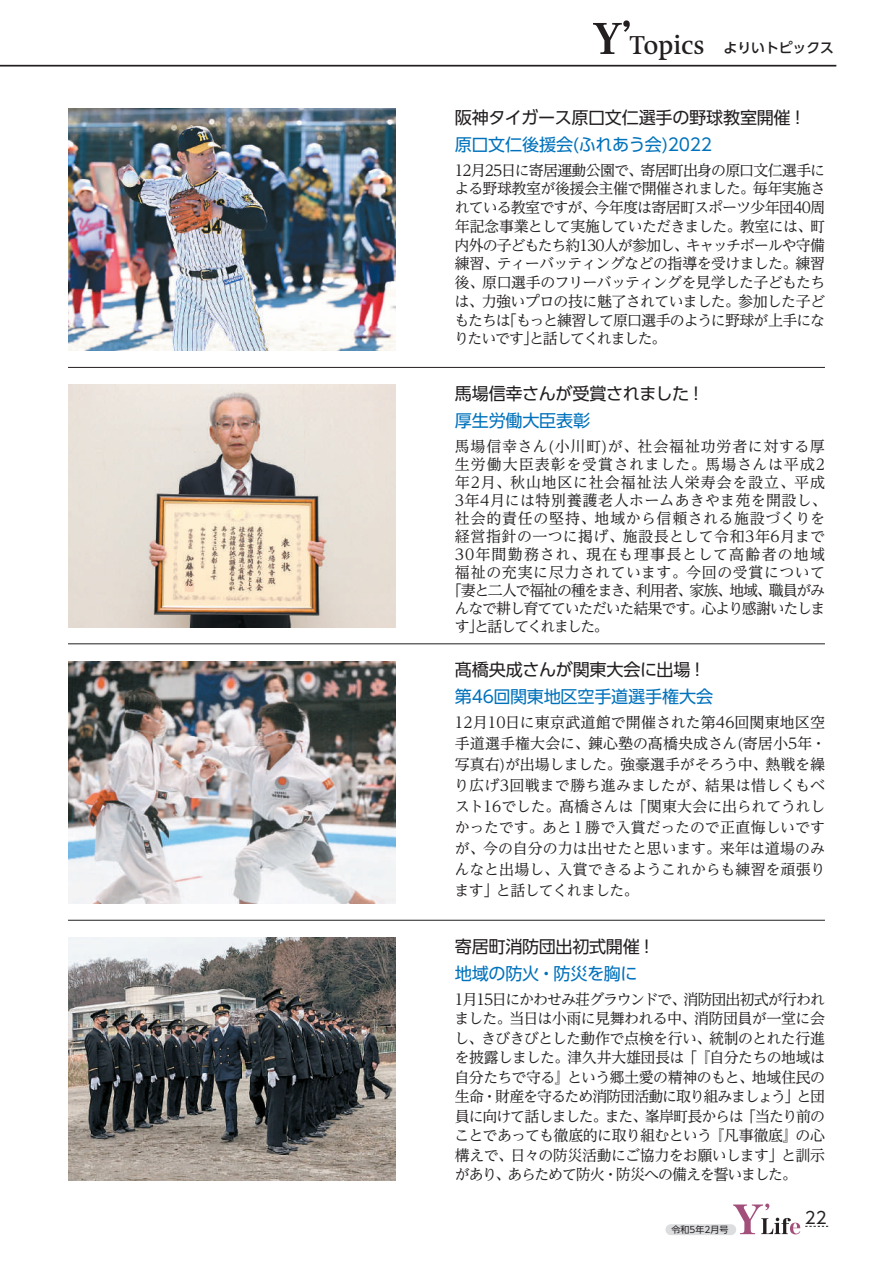
<style>
.page{position:relative;width:893px;height:1263px;background:#fff}
.page>*{position:absolute;margin:0;border:0;box-sizing:border-box;transform-origin:0 0}
.t1{font:17.1px "UD Shin Go Pro";letter-spacing:-.02em;color:#231f20}
.t2{font:17.1px "UD Shin Go Pro";letter-spacing:-.015em;color:#0072bc}
.t3{font:16.5px "UD Shin Go Pro";color:#231f20}
.t4{font:15px/19.5px "UD Reimin Pro";letter-spacing:.005em;color:#231f20;text-align:justify}
.t5{font:15px/18px "UD Reimin Pro";letter-spacing:.035em;color:#231f20}
.t6{font:500 13.8px "UD Shin Go Pro";color:#231f20}
.t7{font:9px "UD Shin Go Pro";color:#231f20}
.s1{font-family:"Hiragino UD Serif Std N W6";font-weight:400;font-size:24px}
</style>
<div class="page">
<hr style="left:0;top:65px;width:836px;height:2px;background:#231f20">
<div style="left:665px;top:1224px;width:71px;height:11px;background:#dcdddf;border-radius:5px"></div>
<svg style="left:733px;top:1203px;width:95px;height:31px"></svg>
<hr style="left:68px;top:643px;width:757px;height:1px;background:#231f20">
<hr style="left:68px;top:920px;width:757px;height:1px;background:#231f20">
<hr style="left:68px;top:367px;width:757px;height:1px;background:#231f20">
<img style="left:68px;top:661px;width:327px;height:243px">
<img style="left:68px;top:938px;width:327px;height:242px">
<img style="left:68px;top:108px;width:327px;height:243px">
<img style="left:68px;top:385px;width:327px;height:242px">
<svg style="left:593px;top:20px;width:37px;height:34px"></svg>
<p class="t6" style="left:629px;top:37px;width:206px"><span class="s1">Topics</span> よりいトピックス</p>
<p class="t1" style="left:455px;top:103px;width:353px">阪神タイガース原口文仁選手の野球教室開催！</p>
<p class="t2" style="left:455px;top:130px;width:259px">原口文仁後援会(ふれあう会)2022</p>
<p class="t4" style="left:454px;top:160px;width:373px;line-height:18.8px">12月25日に寄居運動公園で、寄居町出身の原口文仁選手による野球教室が後援会主催で開催されました。毎年実施されている教室ですが、今年度は寄居町スポーツ少年団40周年記念事業として実施していただきました。教室には、町内外の子どもたち約130人が参加し、キャッチボールや守備練習、ティーバッティングなどの指導を受けました。練習後、原口選手のフリーバッティングを見学した子どもたちは、力強いプロの技に魅了されていました。参加した子どもたちは｢もっと練習して原口選手のように野球が上手になりたいです｣と話してくれました。</p>
<p class="t1" style="left:455px;top:380px;width:251px">馬場信幸さんが受賞されました！</p>
<p class="t2" style="left:455px;top:407px;width:137px">厚生労働大臣表彰</p>
<p class="t5" style="left:455px;top:437px;width:374px">馬場信幸さん(小川町)が、社会福祉功労者に対する厚生労働大臣表彰を受賞されました。馬場さんは平成2年2月、秋山地区に社会福祉法人栄寿会を設立、平成<br>3年4月には特別養護老人ホームあきやま苑を開設し、社会的責任の堅持、地域から信頼される施設づくりを経営指針の一つに掲げ、施設長として令和3年6月まで<br>30年間勤務され、現在も理事長として高齢者の地域福祉の充実に尽力されています。今回の受賞について｢妻と二人で福祉の種をまき、利用者、家族、地域、職員がみんなで耕し育てていただいた結果です。心より感謝いたします｣と話してくれました。</p>
<p class="t1" style="left:455px;top:656px;width:253px">髙橋央成さんが関東大会に出場！</p>
<p class="t2" style="left:455px;top:683px;width:260px">第46回関東地区空手道選手権大会</p>
<p class="t4" style="left:454px;top:712px;width:373px;line-height:21px">12月10日に東京武道館で開催された第46回関東地区空手道選手権大会に、錬心塾の髙橋央成さん(寄居小5年・写真右)が出場しました。強豪選手がそろう中、熱戦を繰り広げ3回戦まで勝ち進みましたが、結果は惜しくもベスト16でした。髙橋さんは「関東大会に出られてうれしかったです。あと１勝で入賞だったので正直悔しいですが、今の自分の力は出せたと思います。来年は道場のみんなと出場し、入賞できるようこれからも練習を頑張ります」と話してくれました。</p>
<p class="t1" style="left:455px;top:932px;width:202px">寄居町消防団出初式開催！</p>
<p class="t2" style="left:455px;top:959px;width:184px">地域の防火・防災を胸に</p>
<p class="t4" style="left:454px;top:989px;width:372px">1月15日にかわせみ荘グラウンドで、消防団出初式が行われました。当日は小雨に見舞われる中、消防団員が一堂に会し、きびきびとした動作で点検を行い、統制のとれた行進を披露しました。津久井大雄団長は「『自分たちの地域は自分たちで守る』という郷土愛の精神のもと、地域住民の生命・財産を守るため消防団活動に取り組みましょう」と団員に向けて話しました。また、峯岸町長からは「当たり前のことであっても徹底的に取り組むという『凡事徹底』の心構えで、日々の防災活動にご協力をお願いします」と訓示があり、あらためて防火・防災への備えを誓いました。</p>
<p class="t7" style="left:672px;top:1222px;width:58px">令和5年2月号</p>
<p class="t3" style="left:805px;top:1204px;width:23px">22</p>
</div>
